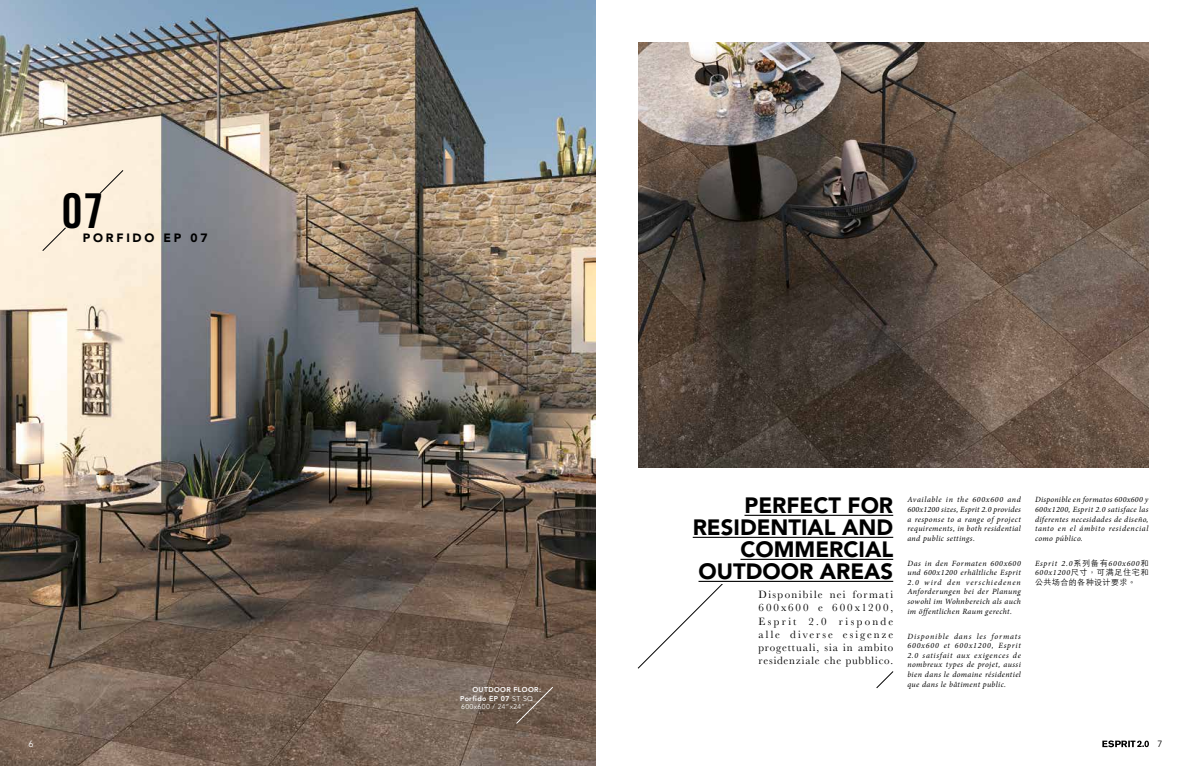
<style>
.page{position:relative;width:1191px;height:766px;background:#fff}
.page>*{position:absolute;margin:0;border:0;box-sizing:border-box;transform-origin:0 0}
.t1{font:48px "Trade Gothic LT Std Bd Cn 20";color:#000}
.t2{font:900 22px/22px "Avenir LT Std";color:#000;text-align:right}
.t3{font:900 12px "Avenir LT Std";letter-spacing:.23em;color:#000}
.t4{font:11px/13.2px "Baskerville";letter-spacing:.08em;color:#000;text-align:justify}
.t5{font:9px "Avenir LT Std";color:#fff}
.t6{font:9px "Avenir LT Std";color:#000}
.t7{font:italic 8px/9.6px "Minion Pro";letter-spacing:.045em;color:#000;text-align:justify}
.t8{font:300 8px/9.6px "ST Heiti TC";letter-spacing:.055em;color:#000}
.t9{font:italic 8px "Minion Pro";letter-spacing:.095em;color:#000}
.t10{font:800 7px/8.4px "Avenir LT Std";letter-spacing:.05em;color:#fff}
.s1{font-weight:400}
.s2{font-weight:300}
.s3{font-family:"ST Heiti TC";font-weight:300;font-style:normal}
.s4{font-family:"Minion Pro";font-weight:400;font-style:italic}
</style>
<div class="page">
<svg style="left:1102px;top:740px;width:47px;height:7px"></svg>
<img style="left:0;top:0;width:595px;height:765px">
<svg style="left:42px;top:227px;width:24px;height:24px"></svg>
<svg style="left:99px;top:170px;width:25px;height:24px"></svg>
<svg style="left:876px;top:671px;width:17px;height:17px"></svg>
<svg style="left:516px;top:686px;width:37px;height:38px"></svg>
<svg style="left:637px;top:584px;width:86px;height:84px"></svg>
<hr style="left:744px;top:514px;width:149px;height:1px;background:#000">
<hr style="left:692px;top:536px;width:201px;height:1px;background:#000">
<hr style="left:740px;top:558px;width:153px;height:1px;background:#000">
<hr style="left:698px;top:580px;width:195px;height:1px;background:#000">
<img style="left:638px;top:43px;width:510px;height:425px">
<h1 class="t1" style="left:62px;top:181px;width:44px">07</h1>
<h3 class="t3" style="left:83px;top:231px;width:126px">PORFIDO EP 07</h3>
<p class="t10" style="left:460px;top:685px;width:83px;text-indent:12px">OUTDOOR FLOOR:<br>Porfido EP 07 <span class="s1">ST SQ<br>600x600 /</span> <span class="s2">24”x24”</span></p>
<h2 class="t2" style="left:692px;top:494px;width:202px">PERFECT FOR<br>RESIDENTIAL AND<br>COMMERCIAL<br>OUTDOOR AREAS</h2>
<p class="t7" style="left:907px;top:495px;width:115px">Available in the 600x600 and 600x1200 sizes, Esprit 2.0 provides a response to a range of project requirements, in both residential and public settings.</p>
<p class="t7" style="left:907px;top:558px;width:115px">Das in den Formaten 600x600 und 600x1200 erhältliche Esprit 2.0 wird den verschiedenen Anforderungen bei der Planung sowohl im Wohnbereich als auch im öffentlichen Raum gerecht.</p>
<p class="t7" style="left:907px;top:631px;width:115px">Disponible dans les formats 600x600 et 600x1200, Esprit 2.0 satisfait aux exigences de nombreux types de projet, aussi bien dans le domaine résidentiel que dans le bâtiment public.</p>
<h3 class="t4" style="left:758px;top:588px;width:136px">Disponibile nei formati 600x600 e 600x1200, Esprit 2.0 risponde alle diverse esigenze progettuali, sia in ambito residenziale che pubblico.</h3>
<p class="t7" style="left:1035px;top:495px;width:115px">Disponible en formatos 600x600 y 600x1200, Esprit 2.0 satisface las diferentes necesidades de diseño, tanto en el ámbito residencial como público.</p>
<p class="t9" style="left:1035px;top:557px;width:115px">Esprit 2.0<span class="s3">系列备有</span>600x600<span class="s3">和</span></p>
<p class="t8" style="left:1035px;top:566px;width:115px"><span class="s4">600x1200</span>尺寸，可满足住宅和公共场合的各种设计要求。</p>
<p class="t5" style="left:28px;top:738px;width:7px">6</p>
<p class="t6" style="left:1157px;top:738px;width:7px">7</p>
</div>
